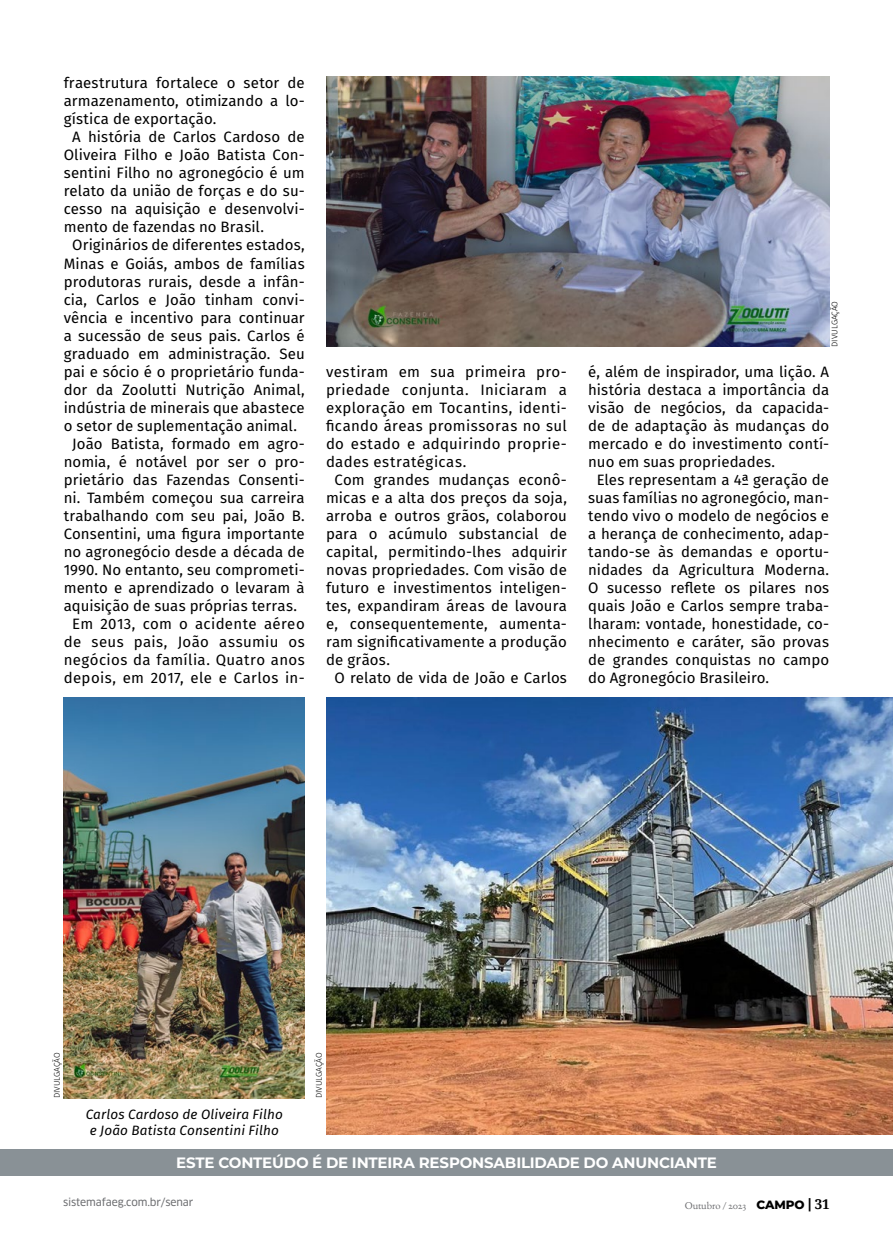
<style>
.page{position:relative;width:893px;height:1234px;background:#fff}
.page>*{position:absolute;margin:0;border:0;box-sizing:border-box;transform-origin:0 0}
.t1{font:15px "Fira Sans";letter-spacing:.005em;color:#000}
.t2{font:15px "Fira Sans";letter-spacing:.025em;color:#000}
.t3{font:700 15px "Montserrat";letter-spacing:-.01em;color:#fff}
.t4{font:15px "Fira Sans";letter-spacing:.035em;color:#000}
.t5{font:italic 13.5px/16.2px "Fira Sans";letter-spacing:.01em;color:#000}
.t6{font:10.5px "Clan OSF News";letter-spacing:-.01em;color:#6d6e71}
.t7{font:10.5px "EB Garamond 12";letter-spacing:-.01em;color:#6d6e71}
.t8{font:300 8.25px "Fira Sans";color:#000}
.s1{font-family:"Montserrat";font-weight:800;font-size:12px;color:#000}
.s2{font-family:"Clan OSF";font-weight:700;font-size:13.5px;color:#000}
.s3{font-family:"Droid Serif";font-weight:700;font-size:13.5px;color:#000}
</style>
<div class="page">
<div style="left:0;top:1148px;width:893px;height:27px;background:#899196"></div>
<img style="left:64px;top:697px;width:241px;height:400px">
<img style="left:326px;top:697px;width:567px;height:437px">
<img style="left:326px;top:77px;width:503px;height:269px">
<p class="t1" style="left:64px;top:72px;width:242px">fraestrutura fortalece o setor de</p>
<p class="t1" style="left:64px;top:90px;width:242px">armazenamento, otimizando a lo-</p>
<p class="t1" style="left:64px;top:108px;width:154px">gística de exportação.</p>
<p class="t1" style="left:72px;top:126px;width:234px">A história de Carlos Cardoso de</p>
<p class="t1" style="left:64px;top:144px;width:242px">Oliveira Filho e João Batista Con-</p>
<p class="t1" style="left:64px;top:162px;width:242px">sentini Filho no agronegócio é um</p>
<p class="t1" style="left:64px;top:180px;width:242px">relato da união de forças e do su-</p>
<p class="t1" style="left:64px;top:198px;width:242px">cesso na aquisição e desenvolvi-</p>
<p class="t1" style="left:64px;top:216px;width:202px">mento de fazendas no Brasil.</p>
<p class="t1" style="left:72px;top:234px;width:234px">Originários de diferentes estados,</p>
<p class="t1" style="left:64px;top:252px;width:242px">Minas e Goiás, ambos de famílias</p>
<p class="t1" style="left:64px;top:270px;width:242px">produtoras rurais, desde a infân-</p>
<p class="t1" style="left:64px;top:288px;width:242px">cia, Carlos e João tinham convi-</p>
<p class="t1" style="left:64px;top:306px;width:242px">vência e incentivo para continuar</p>
<p class="t1" style="left:64px;top:324px;width:242px">a sucessão de seus pais. Carlos é</p>
<p class="t1" style="left:64px;top:342px;width:242px">graduado em administração. Seu</p>
<p class="t1" style="left:64px;top:360px;width:242px">pai e sócio é o proprietário funda-</p>
<p class="t1" style="left:64px;top:378px;width:242px">dor da Zoolutti Nutrição Animal,</p>
<p class="t1" style="left:64px;top:396px;width:242px">indústria de minerais que abastece</p>
<p class="t1" style="left:64px;top:414px;width:235px">o setor de suplementação animal.</p>
<p class="t1" style="left:72px;top:432px;width:234px">João Batista, formado em agro-</p>
<p class="t1" style="left:64px;top:450px;width:242px">nomia, é notável por ser o pro-</p>
<p class="t1" style="left:64px;top:468px;width:242px">prietário das Fazendas Consenti-</p>
<p class="t1" style="left:64px;top:486px;width:242px">ni. Também começou sua carreira</p>
<p class="t1" style="left:64px;top:504px;width:242px">trabalhando com seu pai, João B.</p>
<p class="t1" style="left:64px;top:522px;width:242px">Consentini, uma figura importante</p>
<p class="t1" style="left:64px;top:540px;width:242px">no agronegócio desde a década de</p>
<p class="t1" style="left:64px;top:558px;width:242px">1990. No entanto, seu comprometi-</p>
<p class="t1" style="left:64px;top:576px;width:242px">mento e aprendizado o levaram à</p>
<p class="t1" style="left:64px;top:594px;width:235px">aquisição de suas próprias terras.</p>
<p class="t1" style="left:72px;top:612px;width:234px">Em 2013, com o acidente aéreo</p>
<p class="t2" style="left:64px;top:630px;width:242px">de seus pais, João assumiu os</p>
<p class="t2" style="left:64px;top:648px;width:242px">negócios da família. Quatro anos</p>
<p class="t1" style="left:64px;top:666px;width:242px">depois, em 2017, ele e Carlos in-</p>
<p class="t2" style="left:326px;top:360px;width:242px">vestiram em sua primeira pro-</p>
<p class="t1" style="left:326px;top:378px;width:242px">priedade conjunta. Iniciaram a</p>
<p class="t2" style="left:326px;top:396px;width:242px">exploração em Tocantins, identi-</p>
<p class="t2" style="left:326px;top:414px;width:242px">ficando áreas promissoras no sul</p>
<p class="t1" style="left:326px;top:432px;width:242px">do estado e adquirindo proprie-</p>
<p class="t4" style="left:326px;top:450px;width:142px">dades estratégicas.</p>
<p class="t1" style="left:334px;top:468px;width:234px">Com grandes mudanças econô-</p>
<p class="t1" style="left:326px;top:486px;width:242px">micas e a alta dos preços da soja,</p>
<p class="t1" style="left:326px;top:504px;width:242px">arroba e outros grãos, colaborou</p>
<p class="t1" style="left:326px;top:522px;width:242px">para o acúmulo substancial de</p>
<p class="t1" style="left:326px;top:540px;width:242px">capital, permitindo-lhes adquirir</p>
<p class="t1" style="left:326px;top:558px;width:242px">novas propriedades. Com visão de</p>
<p class="t1" style="left:326px;top:576px;width:242px">futuro e investimentos inteligen-</p>
<p class="t1" style="left:326px;top:594px;width:242px">tes, expandiram áreas de lavoura</p>
<p class="t1" style="left:326px;top:612px;width:242px">e, consequentemente, aumenta-</p>
<p class="t1" style="left:326px;top:630px;width:242px">ram significativamente a produção</p>
<p class="t1" style="left:326px;top:648px;width:65px">de grãos.</p>
<p class="t1" style="left:334px;top:666px;width:234px">O relato de vida de João e Carlos</p>
<p class="t8" style="left:829px;top:347px;width:47px;rotate:-90deg">DIVULGAÇÃO</p>
<p class="t1" style="left:588px;top:360px;width:242px">é, além de inspirador, uma lição. A</p>
<p class="t1" style="left:588px;top:378px;width:242px">história destaca a importância da</p>
<p class="t1" style="left:588px;top:396px;width:242px">visão de negócios, da capacida-</p>
<p class="t1" style="left:588px;top:414px;width:242px">de de adaptação às mudanças do</p>
<p class="t1" style="left:588px;top:432px;width:242px">mercado e do investimento contí-</p>
<p class="t1" style="left:588px;top:450px;width:188px">nuo em suas propriedades.</p>
<p class="t1" style="left:597px;top:468px;width:234px">Eles representam a 4ª geração de</p>
<p class="t1" style="left:588px;top:486px;width:242px">suas famílias no agronegócio, man-</p>
<p class="t1" style="left:588px;top:504px;width:242px">tendo vivo o modelo de negócios e</p>
<p class="t1" style="left:588px;top:522px;width:242px">a herança de conhecimento, adap-</p>
<p class="t1" style="left:588px;top:540px;width:242px">tando-se às demandas e oportu-</p>
<p class="t1" style="left:588px;top:558px;width:242px">nidades da Agricultura Moderna.</p>
<p class="t1" style="left:588px;top:576px;width:242px">O sucesso reflete os pilares nos</p>
<p class="t1" style="left:588px;top:594px;width:242px">quais João e Carlos sempre traba-</p>
<p class="t1" style="left:588px;top:612px;width:242px">lharam: vontade, honestidade, co-</p>
<p class="t1" style="left:588px;top:630px;width:242px">nhecimento e caráter, são provas</p>
<p class="t1" style="left:588px;top:648px;width:242px">de grandes conquistas no campo</p>
<p class="t1" style="left:588px;top:666px;width:182px">do Agronegócio Brasileiro.</p>
<p class="t8" style="left:51px;top:1097px;width:47px;rotate:-90deg">DIVULGAÇÃO</p>
<p class="t8" style="left:313px;top:1097px;width:47px;rotate:-90deg">DIVULGAÇÃO</p>
<p class="t5" style="left:86px;top:1105px;width:199px">Carlos Cardoso de Oliveira Filho e João Batista Consentini Filho</p>
<p class="t3" style="left:176px;top:1151px;width:542px">ESTE CONTEÚDO É DE INTEIRA RESPONSABILIDADE DO ANUNCIANTE</p>
<p class="t6" style="left:63px;top:1195px;width:132px">sistemafaeg.com.br/senar</p>
<p class="t7" style="left:685px;top:1198px;width:146px">Outubro / 2023 <span class="s1">CAMPO</span> <span class="s2">|</span> <span class="s3">31</span></p>
</div>
